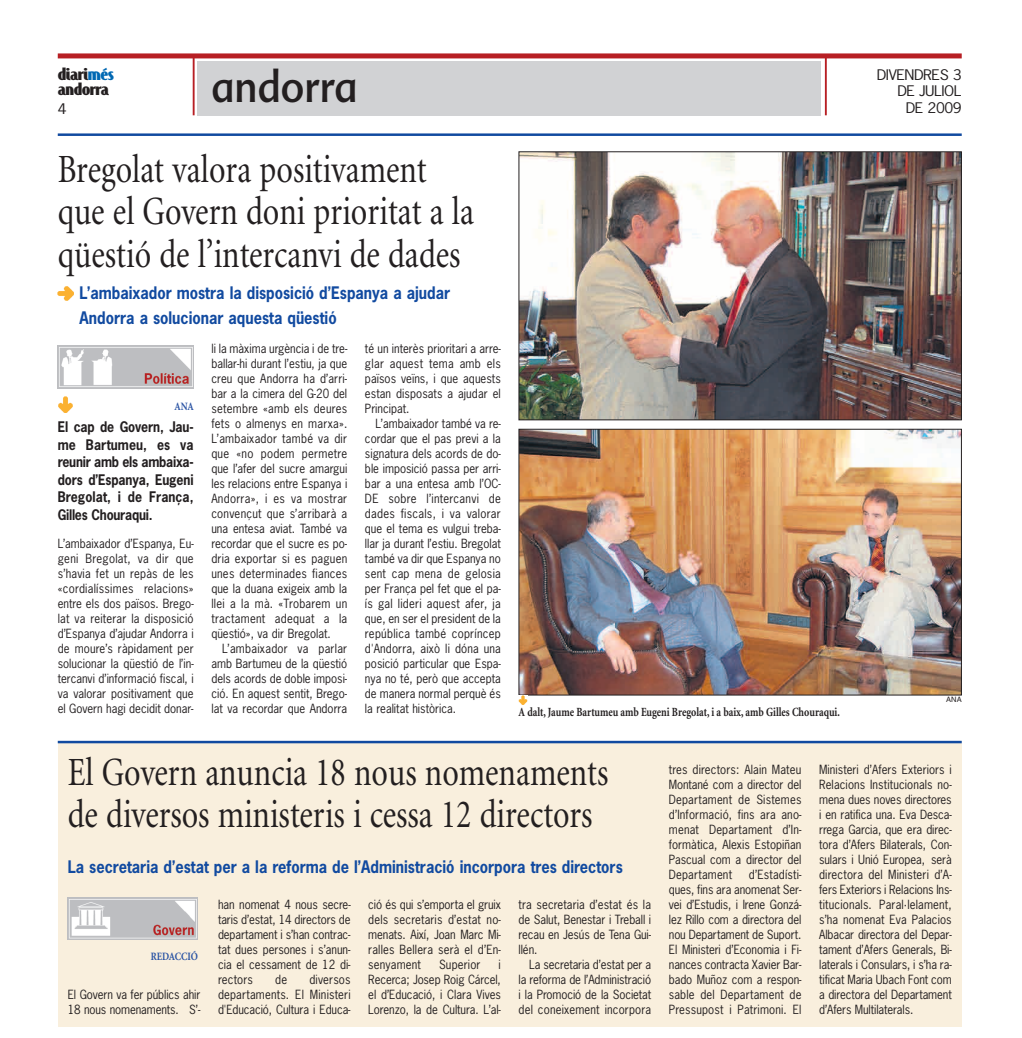
<style>
.page{position:relative;width:1022px;height:1038px;background:#fff}
.page>*{position:absolute;margin:0;border:0;box-sizing:border-box;transform-origin:0 0}
.t1{font:43.75px "Advert";color:#231f20;scale:.9 1}
.t2{font:40px/42.5px "Minion";color:#231f20;scale:.8 1}
.t3{font:700 18.75px/15px "Jandoni";letter-spacing:-.02em;color:#231f20;scale:1.12 1}
.t4{font:700 16.25px/25px "News Gothic";color:#114aa0;scale:.9 1}
.t5{font:700 13.75px/17.5px "News Gothic";letter-spacing:-.01em;color:#231f20;text-align:justify;scale:.9 1}
.t6{font:13.75px/16.5px "News Gothic";letter-spacing:-.03em;color:#231f20;text-align:right;scale:1.12 1}
.t7{font:700 12.5px "Minion";color:#231f20;scale:.8 1}
.t8{font:11.88px/15px "News Gothic";color:#231f20;text-align:justify;scale:.95 1}
.t9{font:700 11.25px "Minion";color:#2b54a4;scale:.85 1}
.t10{font:7.5px "Helvetica";color:#231f20}
.s1{color:#0168b3}
</style>
<div class="page">
<div style="left:197px;top:61px;width:624px;height:54px;background:#d1d2d4"></div>
<hr style="left:825px;top:56px;width:1px;height:59px;background:#b71f24">
<div style="left:58px;top:53px;width:903px;height:5px;background:#b71f24"></div>
<hr style="left:193px;top:56px;width:2px;height:59px;background:#b71f24">
<img style="left:58px;top:345px;width:136px;height:44px">
<hr style="left:58px;top:133px;width:903px;height:3px;background:#114aa0">
<img style="left:58px;top:286px;width:16px;height:15px">
<img style="left:58px;top:397px;width:15px;height:16px">
<img style="left:520px;top:153px;width:439px;height:265px">
<div style="left:518px;top:151px;width:443px;height:269px;border:1px solid #231f20"></div>
<img style="left:520px;top:431px;width:439px;height:262px">
<div style="left:518px;top:429px;width:443px;height:266px;border:1px solid #231f20"></div>
<svg style="left:518px;top:696px;width:9px;height:9px"></svg>
<div style="left:58px;top:740px;width:903px;height:286px;background:#f9efdd"></div>
<hr style="left:58px;top:740px;width:903px;height:3px;background:#114aa0">
<img style="left:67px;top:897px;width:130px;height:42px">
<h3 class="t3" style="left:58px;top:66px;width:52px">diari<span class="s1">més </span>andorra</h3>
<p class="t6" style="left:58px;top:100px;width:9px">4</p>
<h1 class="t1" style="left:211px;top:61px;width:164px">andorra</h1>
<h2 class="t2" style="left:58px;top:151px;width:522px">Bregolat valora positivament que el Govern doni prioritat a la qüestió de l’intercanvi de dades</h2>
<h3 class="t4" style="left:80px;top:280px;width:413px">L’ambaixador mostra la disposició d’Espanya a ajudar<br>Andorra a solucionar aquesta qüestió</h3>
<p class="t9" style="left:174px;top:402px;width:24px">ANA</p>
<p class="t5" style="left:58px;top:418px;width:152px">El cap de Govern, Jau&shy;me Bartumeu, es va reunir amb els ambaixa&shy;dors d’Espanya, Eugeni Bregolat, i de França, Gilles Chouraqui.</p>
<p class="t8" style="left:58px;top:537px;width:145px">L’ambaixador d’Espanya, Eu&shy;geni Bregolat, va dir que s’havia fet un repàs de les «cordialíssimes relacions» entre els dos països. Brego&shy;lat va reiterar la disposició d’Espanya d’ajudar Andorra i de moure’s ràpidament per solucionar la qüestió de l’in&shy;tercanvi d’informació fiscal, i va valorar positivament que el Govern hagi decidit donar-</p>
<p class="t8" style="left:211px;top:342px;width:145px">li la màxima urgència i de tre&shy;ballar-hi durant l’estiu, ja que creu que Andorra ha d’arri&shy;bar a la cimera del G-20 del setembre «amb els deures fets o almenys en marxa».<br>L’ambaixador també va dir que «no podem permetre que l’afer del sucre amargui les relacions entre Espanya i Andorra», i es va mostrar convençut que s’arribarà a una entesa aviat. També va recordar que el sucre es po&shy;dria exportar si es paguen unes determinades fiances que la duana exigeix amb la llei a la mà. «Trobarem un tractament adequat a la qüestió», va dir Bregolat.</p>
<p class="t8" style="left:211px;top:642px;width:145px;text-indent:11px">L’ambaixador va parlar amb Bartumeu de la qüestió dels acords de doble imposi&shy;ció. En aquest sentit, Brego&shy;lat va recordar que Andorra</p>
<p class="t8" style="left:365px;top:342px;width:144px">té un interès prioritari a arre&shy;glar aquest tema amb els països veïns, i que aquests estan disposats a ajudar el Principat.</p>
<p class="t8" style="left:365px;top:417px;width:145px;text-indent:11px">L’ambaixador també va re&shy;cordar que el pas previ a la signatura dels acords de do&shy;ble imposició passa per arri&shy;bar a una entesa amb l’OC-DE sobre l’intercanvi de dades fiscals, i va valorar que el tema es vulgui treba&shy;llar ja durant l’estiu. Bregolat també va dir que Espanya no sent cap mena de gelosia per França pel fet que el pa&shy;ís gal lideri aquest afer, ja que, en ser el president de la república també copríncep d'Andorra, això li dóna una posició particular que Espa&shy;nya no té, però que accepta de manera normal perquè és la realitat històrica.</p>
<p class="t7" style="left:518px;top:707px;width:403px">A dalt, Jaume Bartumeu amb Eugeni Bregolat, i a baix, amb Gilles Chouraqui.</p>
<p class="t6" style="left:876px;top:67px;width:77px">DIVENDRES 3<br>DE JULIOL</p>
<p class="t6" style="left:905px;top:100px;width:51px">DE 2009</p>
<p class="t10" style="left:946px;top:696px;width:17px">ANA</p>
<h2 class="t2" style="left:68px;top:754px;width:677px">El Govern anuncia 18 nous nomenaments de diversos ministeris i cessa 12 directors</h2>
<h3 class="t4" style="left:68px;top:854px;width:618px">La secretaria d’estat per a la reforma de l’Administració incorpora tres directors</h3>
<p class="t9" style="left:151px;top:952px;width:57px">REDACCIÓ</p>
<p class="t8" style="left:68px;top:987px;width:141px">El Govern va fer públics ahir<br>18 nous nomenaments. S’-</p>
<p class="t8" style="left:218px;top:897px;width:141px">han nomenat 4 nous secre&shy;taris d’estat, 14 directors de departament i s’han contrac&shy;tat dues persones i s’anun&shy;cia el cessament de 12 di&shy;rectors</p>
<p class="t8" style="left:218px;top:972px;width:141px;text-indent:91px">diversos departaments. El Ministeri d'Educació, Cultura i Educa-</p>
<p class="t8" style="left:275px;top:972px;width:14px">de</p>
<p class="t8" style="left:368px;top:897px;width:141px">ció és qui s’emporta el gruix dels secretaris d’estat no&shy;menats. Així, Joan Marc Mi&shy;ralles Bellera serà el d’En&shy;senyament</p>
<p class="t8" style="left:439px;top:957px;width:45px">Superior</p>
<p class="t8" style="left:368px;top:957px;width:141px;text-indent:130px">i Recerca; Josep Roig Cárcel, el d’Educació, i Clara Vives Lorenzo, la de Cultura. L’al-</p>
<p class="t8" style="left:518px;top:897px;width:141px">tra secretaria d’estat és la de Salut, Benestar i Treball i recau en Jesús de Tena Gui&shy;llén.</p>
<p class="t8" style="left:518px;top:957px;width:141px;text-indent:11px">La secretaria d’estat per a la reforma de l’Administració i la Promoció de la Societat del coneixement incorpora</p>
<p class="t8" style="left:669px;top:762px;width:141px">tres directors: Alain Mateu Montané com a director del Departament de Sistemes d’Informació, fins ara ano&shy;menat Departament d’In&shy;formàtica, Alexis Estopiñan Pascual com a director del Departament</p>
<p class="t8" style="left:669px;top:867px;width:141px;text-indent:80px">d’Estadísti&shy;ques, fins ara anomenat Ser&shy;vei d’Estudis, i Irene Gonzá&shy;lez Rillo com a directora del nou Departament de Suport.<br>El Ministeri d’Economia i Fi&shy;nances contracta Xavier Bar&shy;bado Muñoz com a respon&shy;sable del Departament de Pressupost i Patrimoni. El</p>
<p class="t8" style="left:819px;top:762px;width:141px">Ministeri d’Afers Exteriors i Relacions Institucionals no&shy;mena dues noves directores i en ratifica una. Eva Desca&shy;rrega Garcia, que era direc&shy;tora d’Afers Bilaterals, Con&shy;sulars i Unió Europea, serà directora del Ministeri d’A&shy;fers Exteriors i Relacions Ins&shy;titucionals. Paral·lelament, s’ha nomenat Eva Palacios Albacar directora del Depar&shy;tament d’Afers Generals, Bi&shy;laterals i Consulars, i s’ha ra&shy;tificat Maria Ubach Font com a directora del Departament d’Afers Multilaterals.</p>
</div>
